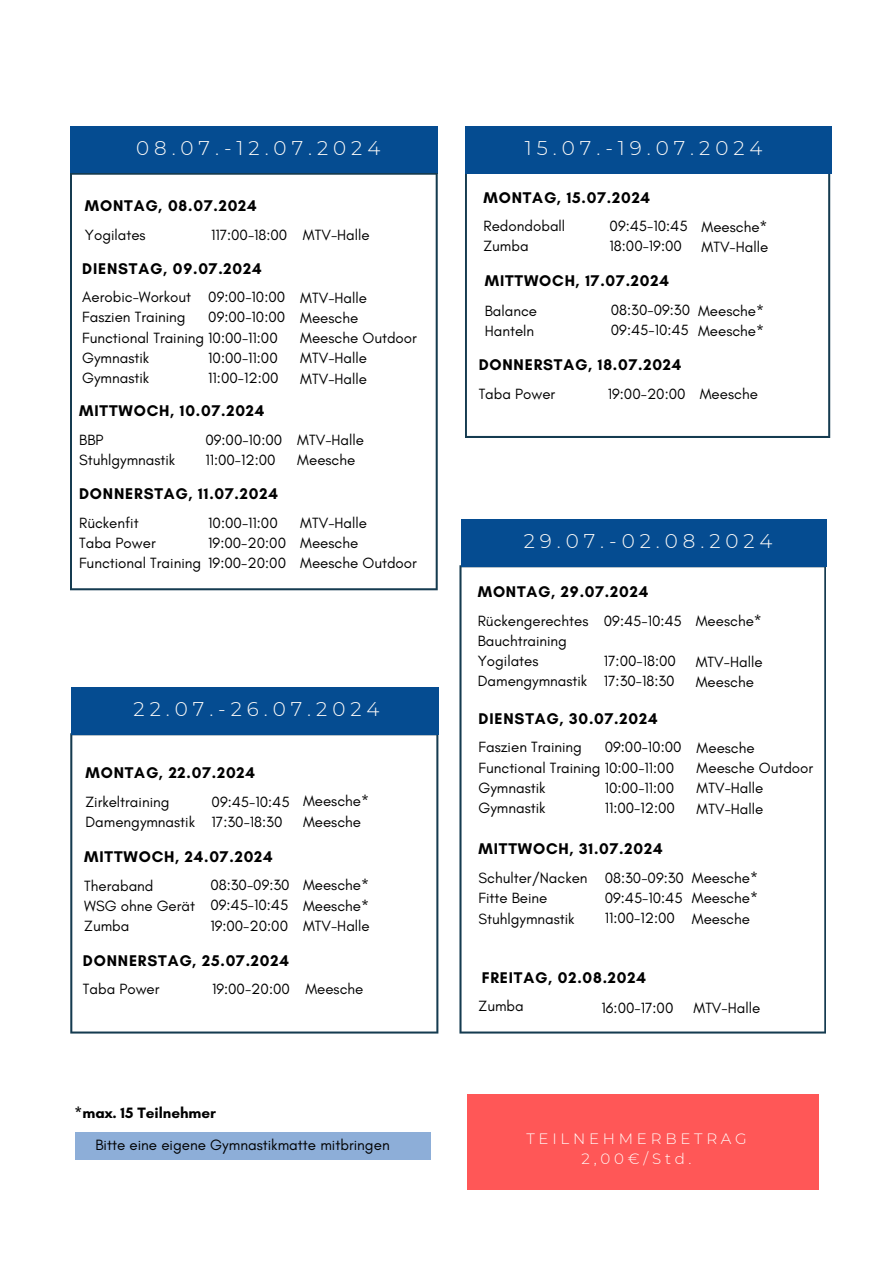
<style>
.page{position:relative;width:894px;height:1264px;background:#fff}
.page>*{position:absolute;margin:0;border:0;box-sizing:border-box;transform-origin:0 0}
.t1{font:300 19.8px "Montserrat";letter-spacing:.25em;color:#fffcf9}
.t2{font:700 15.75px "Glacial Indifference";letter-spacing:.05em;color:#000}
.t3{font:700 15.3px "Glacial Indifference";color:#000}
.t4{font:15.15px/20.1px "Glacial Indifference";color:#000}
.t5{font:300 15px/20.2px "Montserrat";letter-spacing:.25em;color:#fffcf9;text-align:center}
</style>
<div class="page">
<svg style="left:459px;top:565px;width:367px;height:468px"></svg>
<div style="left:461px;top:519px;width:365px;height:47px;background:#054c91"></div>
<svg style="left:465px;top:174px;width:365px;height:264px"></svg>
<div style="left:464px;top:126px;width:367px;height:48px;background:#054c91"></div>
<svg style="left:70px;top:733px;width:368px;height:300px"></svg>
<div style="left:71px;top:687px;width:367px;height:47px;background:#054c91"></div>
<div style="left:70px;top:126px;width:367px;height:48px;background:#054c91"></div>
<svg style="left:70px;top:173px;width:367px;height:417px"></svg>
<div style="left:467px;top:1094px;width:351px;height:95px;background:#ff5757"></div>
<div style="left:75px;top:1132px;width:355px;height:27px;background:#8daed8"></div>
<h6 class="t1" style="left:136px;top:136px;width:246px">08.07.-12.07.2024</h6>
<p class="t2" style="left:85px;top:196px;width:173px">MONTAG, 08.07.2024</p>
<h2 class="t4" style="left:85px;top:224px;width:62px">Yogilates</h2>
<h3 class="t4" style="left:211px;top:224px;width:78px">117:00-18:00</h3>
<h6 class="t4" style="left:303px;top:224px;width:68px">MTV-Halle</h6>
<h6 class="t2" style="left:82px;top:258px;width:181px">DIENSTAG, 09.07.2024</h6>
<h6 class="t4" style="left:82px;top:287px;width:197px">Aerobic-Workout<br>Faszien Training<br>Functional Training 10:00-11:00<br>Gymnastik<br>Gymnastik</h6>
<h6 class="t4" style="left:300px;top:287px;width:118px">MTV-Halle<br>Meesche<br>Meesche Outdoor<br>MTV-Halle<br>MTV-Halle</h6>
<h6 class="t4" style="left:208px;top:287px;width:78px">09:00-10:00<br>09:00-10:00</h6>
<h6 class="t4" style="left:208px;top:347px;width:72px">10:00-11:00<br>11:00-12:00</h6>
<h3 class="t2" style="left:79px;top:401px;width:187px">MITTWOCH, 10.07.2024</h3>
<h6 class="t4" style="left:79px;top:430px;width:97px">BBP<br>Stuhlgymnastik</h6>
<h6 class="t4" style="left:205px;top:430px;width:78px">09:00-10:00<br>11:00-12:00</h6>
<h6 class="t4" style="left:297px;top:430px;width:68px">MTV-Halle<br>Meesche</h6>
<h3 class="t2" style="left:79px;top:484px;width:200px">DONNERSTAG, 11.07.2024</h3>
<h6 class="t4" style="left:79px;top:512px;width:123px">Rückenfit<br>Taba Power<br>Functional Training</h6>
<h6 class="t4" style="left:208px;top:512px;width:79px">10:00-11:00<br>19:00-20:00<br>19:00-20:00</h6>
<h6 class="t4" style="left:300px;top:512px;width:118px">MTV-Halle<br>Meesche<br>Meesche Outdoor</h6>
<p class="t1" style="left:133px;top:696px;width:247px">22.07.-26.07.2024</p>
<h6 class="t2" style="left:85px;top:762px;width:171px">MONTAG, 22.07.2024</h6>
<h6 class="t4" style="left:85px;top:791px;width:111px">Zirkeltraining<br>Damengymnastik</h6>
<h6 class="t4" style="left:211px;top:791px;width:80px">09:45-10:45<br>17:30-18:30</h6>
<h3 class="t2" style="left:84px;top:846px;width:190px">MITTWOCH, 24.07.2024</h3>
<h6 class="t4" style="left:84px;top:875px;width:112px">Theraband<br>WSG ohne Gerät<br>Zumba</h6>
<h6 class="t4" style="left:210px;top:874px;width:81px;text-align:justify">08:30-09:30<br>09:45-10:45<br>19:00-20:00</h6>
<h6 class="t2" style="left:83px;top:950px;width:207px">DONNERSTAG, 25.07.2024</h6>
<h3 class="t4" style="left:83px;top:978px;width:78px">Taba Power</h3>
<h6 class="t4" style="left:212px;top:978px;width:79px">19:00-20:00</h6>
<h6 class="t4" style="left:305px;top:978px;width:60px">Meesche</h6>
<h2 class="t4" style="left:303px;top:790px;width:68px">Meesche*<br>Meesche</h2>
<h3 class="t4" style="left:303px;top:875px;width:68px;text-align:justify">Meesche* Meesche* MTV-Halle</h3>
<h6 class="t3" style="left:75px;top:1103px;width:143px">*max. 15 Teilnehmer</h6>
<h6 class="t4" style="left:95px;top:1134px;width:296px">Bitte eine eigene Gymnastikmatte mitbringen</h6>
<h2 class="t1" style="left:525px;top:136px;width:239px">15.07.-19.07.2024</h2>
<h3 class="t2" style="left:483px;top:188px;width:168px">MONTAG, 15.07.2024</h3>
<h6 class="t4" style="left:483px;top:216px;width:83px">Redondoball<br>Zumba</h6>
<h6 class="t4" style="left:609px;top:216px;width:80px">09:45-10:45<br>18:00-19:00</h6>
<h6 class="t4" style="left:701px;top:216px;width:68px">Meesche*<br>MTV-Halle</h6>
<h3 class="t2" style="left:484px;top:271px;width:186px">MITTWOCH, 17.07.2024</h3>
<h6 class="t4" style="left:484px;top:300px;width:54px">Balance<br>Hanteln</h6>
<h6 class="t4" style="left:610px;top:300px;width:81px">08:30-09:30<br>09:45-10:45</h6>
<h6 class="t4" style="left:698px;top:300px;width:68px">Meesche*<br>Meesche*</h6>
<h3 class="t2" style="left:478px;top:355px;width:204px">DONNERSTAG, 18.07.2024</h3>
<h6 class="t4" style="left:478px;top:383px;width:78px">Taba Power</h6>
<h6 class="t4" style="left:607px;top:383px;width:79px">19:00-20:00</h6>
<h6 class="t4" style="left:699px;top:383px;width:60px">Meesche</h6>
<p class="t1" style="left:523px;top:528px;width:250px">29.07.-02.08.2024</p>
<h6 class="t2" style="left:477px;top:582px;width:172px">MONTAG, 29.07.2024</h6>
<h6 class="t4" style="left:477px;top:610px;width:112px">Rückengerechtes<br>Bauchtraining<br>Yogilates<br>Damengymnastik</h6>
<h3 class="t4" style="left:603px;top:610px;width:80px">09:45-10:45</h3>
<h6 class="t4" style="left:603px;top:650px;width:74px">17:00-18:00<br>17:30-18:30</h6>
<h6 class="t2" style="left:478px;top:708px;width:180px">DIENSTAG, 30.07.2024</h6>
<h6 class="t4" style="left:478px;top:737px;width:197px">Faszien Training<br>Functional Training 10:00-11:00<br>Gymnastik<br>Gymnastik</h6>
<h3 class="t4" style="left:604px;top:737px;width:78px">09:00-10:00</h3>
<h3 class="t4" style="left:604px;top:777px;width:72px">10:00-11:00<br>11:00-12:00</h3>
<h2 class="t4" style="left:695px;top:611px;width:68px">Meesche*</h2>
<h3 class="t4" style="left:695px;top:651px;width:68px">MTV-Halle<br>Meesche</h3>
<h6 class="t4" style="left:696px;top:737px;width:118px">Meesche<br>Meesche Outdoor<br>MTV-Halle<br>MTV-Halle</h6>
<h6 class="t2" style="left:478px;top:839px;width:185px">MITTWOCH, 31.07.2024</h6>
<h6 class="t4" style="left:478px;top:867px;width:110px">Schulter/Nacken<br>Fitte Beine<br>Stuhlgymnastik</h6>
<h3 class="t4" style="left:604px;top:867px;width:81px;text-align:justify">08:30-09:30<br>09:45-10:45<br>11:00-12:00</h3>
<h6 class="t4" style="left:691px;top:867px;width:68px;text-align:justify">Meesche* Meesche* Meesche</h6>
<h6 class="t2" style="left:481px;top:967px;width:166px">FREITAG, 02.08.2024</h6>
<h6 class="t4" style="left:478px;top:996px;width:47px">Zumba</h6>
<h6 class="t4" style="left:601px;top:997px;width:73px">16:00-17:00</h6>
<p class="t4" style="left:693px;top:997px;width:68px">MTV-Halle</p>
<p class="t5" style="left:526px;top:1128px;width:222px">TEILNEHMERBETRAG<br>2,00€/Std.</p>
</div>
